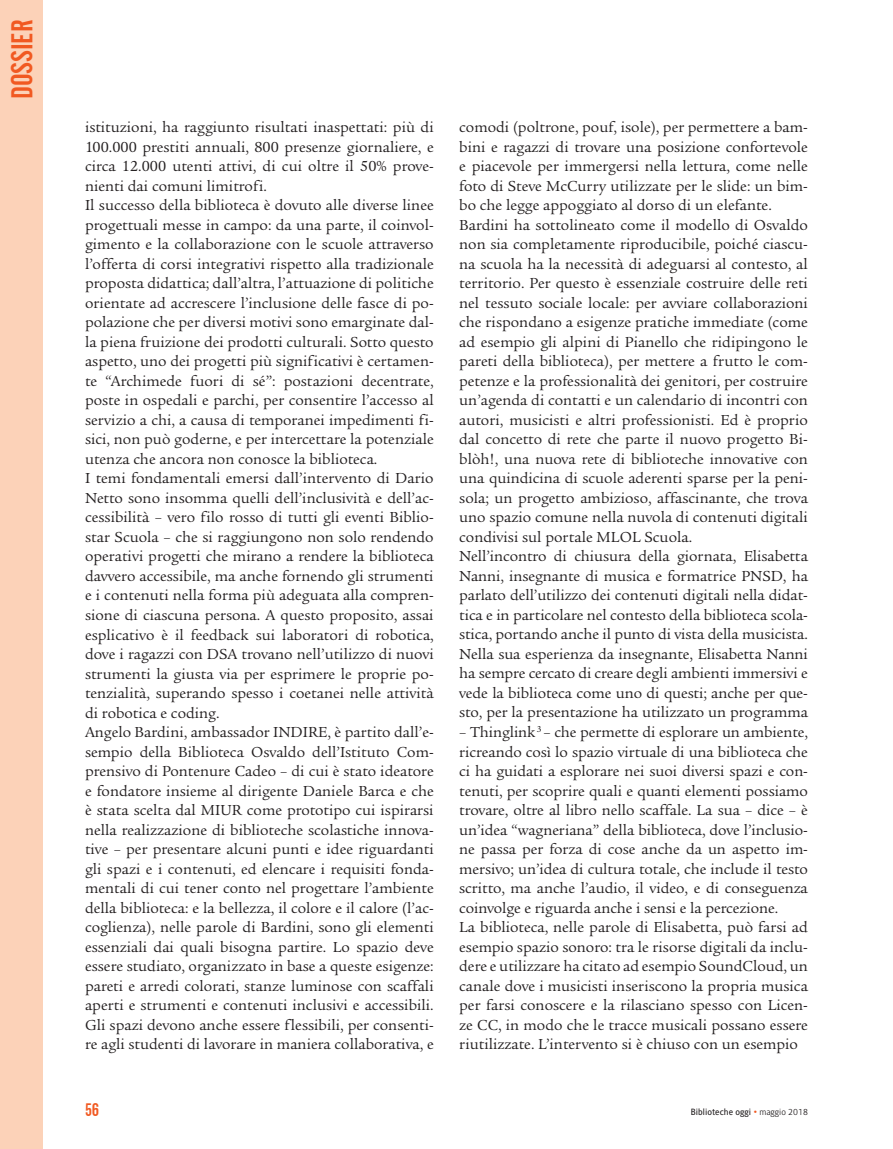
<style>
.page{position:relative;width:893px;height:1149px;background:#fff}
.page>*{position:absolute;margin:0;border:0;box-sizing:border-box;transform-origin:0 0}
.t1{font:30px "Alternate Gothic No 2 BT";color:#f15921}
.t2{font:18px "Alternate Gothic No 2 BT";color:#f15921}
.t3{font:15.75px/19.5px "Legacy Ser ITC";color:#231f20}
.t4{font:9px "Alber";color:#231f20}
.s1{font-weight:700;font-style:italic;color:#f15921}
.s2{font-weight:300}
</style>
<div class="page">
<div style="left:0;top:0;width:43px;height:1148px;background:#fcd2b8"></div>
<h1 class="t1" style="left:6px;top:99px;width:81px;rotate:-90deg">DOSSIER</h1>
<p class="t3" style="left:85px;top:117px;width:350px">istituzioni, ha raggiunto risultati inaspettati: più di 100.000 prestiti annuali, 800 presenze giornaliere, e circa 12.000 utenti attivi, di cui oltre il 50% prove&shy;nienti dai comuni limitrofi.<br>Il successo della biblioteca è dovuto alle diverse linee progettuali messe in campo: da una parte, il coinvol&shy;gimento e la collaborazione con le scuole attraverso l’offerta di corsi integrativi rispetto alla tradizionale proposta didattica; dall’altra, l’attuazione di politiche orientate ad accrescere l’inclusione delle fasce di po&shy;polazione che per diversi motivi sono emarginate dal&shy;la piena fruizione dei prodotti culturali. Sotto questo aspetto, uno dei progetti più significativi è certamen&shy;te “Archimede fuori di sé”: postazioni decentrate, poste in ospedali e parchi, per consentire l’accesso al servizio a chi, a causa di temporanei impedimenti fi&shy;sici, non può goderne, e per intercettare la potenziale utenza che ancora non conosce la biblioteca.<br>I temi fondamentali emersi dall’intervento di Dario Netto sono insomma quelli dell’inclusività e dell’ac&shy;cessibilità – vero filo rosso di tutti gli eventi Biblio&shy;star Scuola – che si raggiungono non solo rendendo operativi progetti che mirano a rendere la biblioteca davvero accessibile, ma anche fornendo gli strumenti e i contenuti nella forma più adeguata alla compren&shy;sione di ciascuna persona. A questo proposito, assai esplicativo è il feedback sui laboratori di robotica, dove i ragazzi con DSA trovano nell’utilizzo di nuovi strumenti la giusta via per esprimere le proprie po&shy;tenzialità, superando spesso i coetanei nelle attività di robotica e coding.<br>Angelo Bardini, ambassador INDIRE, è partito dall’e&shy;sempio della Biblioteca Osvaldo dell’Istituto Com&shy;prensivo di Pontenure Cadeo – di cui è stato ideatore e fondatore insieme al dirigente Daniele Barca e che è stata scelta dal MIUR come prototipo cui ispirarsi nella realizzazione di biblioteche scolastiche innova&shy;tive – per presentare alcuni punti e idee riguardanti gli spazi e i contenuti, ed elencare i requisiti fonda&shy;mentali di cui tener conto nel progettare l’ambiente della biblioteca: e la bellezza, il colore e il calore (l’ac&shy;coglienza), nelle parole di Bardini, sono gli elementi essenziali dai quali bisogna partire. Lo spazio deve essere studiato, organizzato in base a queste esigenze: pareti e arredi colorati, stanze luminose con scaffali aperti e strumenti e contenuti inclusivi e accessibili.<br>Gli spazi devono anche essere flessibili, per consenti&shy;re agli studenti di lavorare in maniera collaborativa, e</p>
<p class="t3" style="left:459px;top:117px;width:350px">comodi (poltrone, pouf, isole), per permettere a bam&shy;bini e ragazzi di trovare una posizione confortevole e piacevole per immergersi nella lettura, come nelle foto di Steve McCurry utilizzate per le slide: un bim&shy;bo che legge appoggiato al dorso di un elefante.<br>Bardini ha sottolineato come il modello di Osvaldo non sia completamente riproducibile, poiché ciascu&shy;na scuola ha la necessità di adeguarsi al contesto, al territorio. Per questo è essenziale costruire delle reti nel tessuto sociale locale: per avviare collaborazioni che rispondano a esigenze pratiche immediate (come ad esempio gli alpini di Pianello che ridipingono le pareti della biblioteca), per mettere a frutto le com&shy;petenze e la professionalità dei genitori, per costruire un’agenda di contatti e un calendario di incontri con autori, musicisti e altri professionisti. Ed è proprio dal concetto di rete che parte il nuovo progetto Bi&shy;blòh!, una nuova rete di biblioteche innovative con una quindicina di scuole aderenti sparse per la peni&shy;sola; un progetto ambizioso, affascinante, che trova uno spazio comune nella nuvola di contenuti digitali condivisi sul portale MLOL Scuola.<br>Nell’incontro di chiusura della giornata, Elisabetta Nanni, insegnante di musica e formatrice PNSD, ha parlato dell’utilizzo dei contenuti digitali nella didat&shy;tica e in particolare nel contesto della biblioteca scola&shy;stica, portando anche il punto di vista della musicista.<br>Nella sua esperienza da insegnante, Elisabetta Nanni ha sempre cercato di creare degli ambienti immersivi e vede la biblioteca come uno di questi; anche per que&shy;sto, per la presentazione ha utilizzato un programma</p>
<p class="t3" style="left:459px;top:722px;width:350px">– Thinglink<sup>3</sup> – che permette di esplorare un ambiente, ricreando così lo spazio virtuale di una biblioteca che ci ha guidati a esplorare nei suoi diversi spazi e con&shy;tenuti, per scoprire quali e quanti elementi possiamo trovare, oltre al libro nello scaffale. La sua – dice – è un’idea “wagneriana” della biblioteca, dove l’inclusio&shy;ne passa per forza di cose anche da un aspetto im&shy;mersivo; un’idea di cultura totale, che include il testo scritto, ma anche l’audio, il video, e di conseguenza coinvolge e riguarda anche i sensi e la percezione.<br>La biblioteca, nelle parole di Elisabetta, può farsi ad esempio spazio sonoro: tra le risorse digitali da inclu&shy;dere e utilizzare ha citato ad esempio SoundCloud, un canale dove i musicisti inseriscono la propria musica per farsi conoscere e la rilasciano spesso con Licen&shy;ze CC, in modo che le tracce musicali possano essere riutilizzate. L’intervento si è chiuso con un esempio</p>
<p class="t2" style="left:85px;top:1099px;width:16px">56</p>
<p class="t4" style="left:691px;top:1106px;width:119px">Biblioteche oggi <span class="s1">•</span> <span class="s2">maggio 2018</span></p>
</div>
